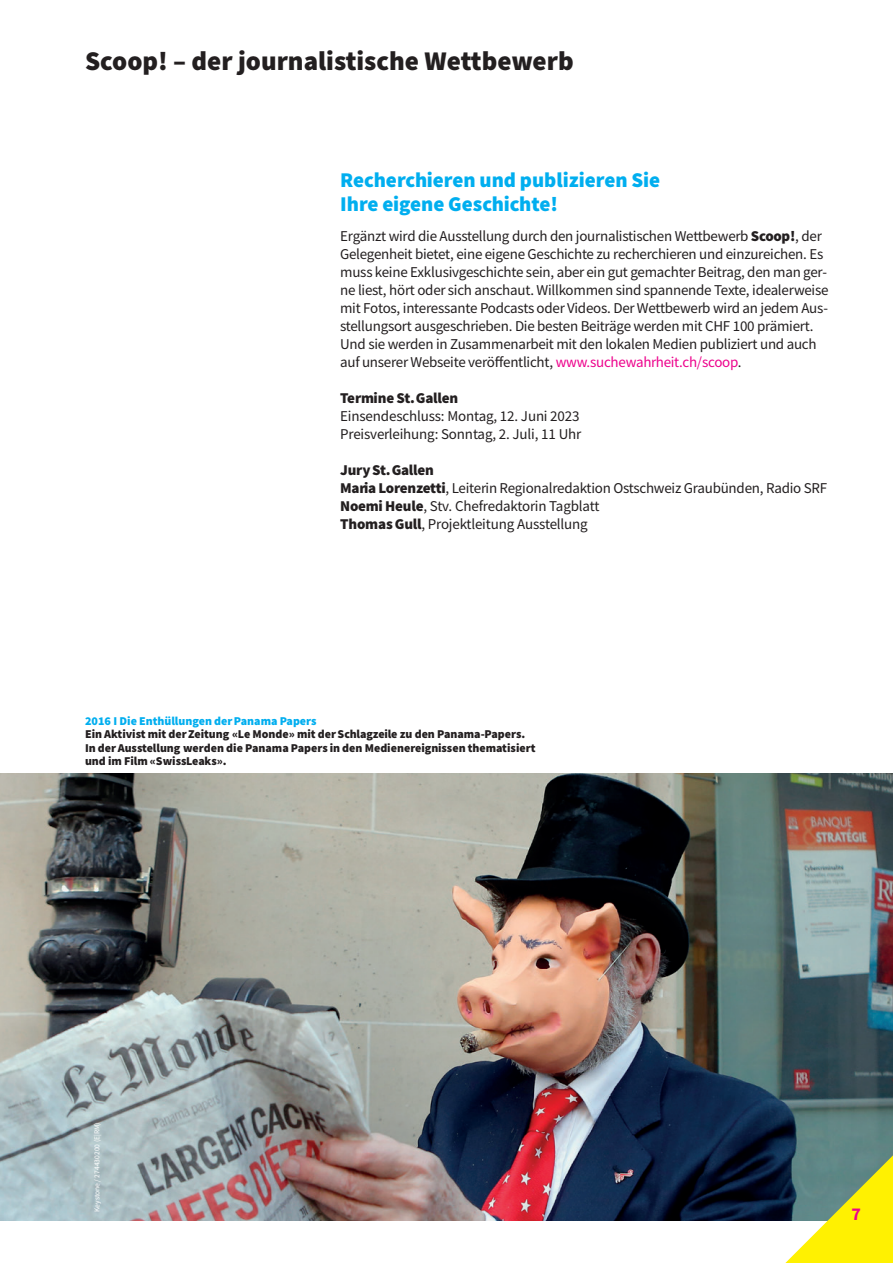
<style>
.page{position:relative;width:893px;height:1263px;background:#fff}
.page>*{position:absolute;margin:0;border:0;box-sizing:border-box;transform-origin:0 0}
.t1{font:900 27px "Source Sans Pro";color:#231f20}
.t2{font:21px/24px "Source Sans Variable";color:#00aeef}
.t3{font:18px "Source Sans Variable";color:#ed028c}
.t4{font:15px/18px "Source Sans Variable";letter-spacing:-.015em;color:#231f20}
.t5{font:12px/13.5px "Source Sans Variable";color:#231f20}
.t6{font:12px "Source Sans Variable";color:#00aeef}
.t7{font:7.5px "Source Sans Variable";color:#fff}
.s1{color:#ed028c}
</style>
<div class="page">
<img style="left:0;top:774px;width:893px;height:446px">
<svg style="left:757px;top:1121px;width:136px;height:142px;background:#8e9c5b"></svg>
<h1 class="t1" style="left:85px;top:43px;width:490px">Scoop! – der journalistische Wettbewerb</h1>
<h2 class="t2" style="left:340px;top:168px;width:322px">Recherchieren und publizieren Sie<br>Ihre eigene Geschichte!</h2>
<p class="t4" style="left:340px;top:227px;width:490px">Ergänzt wird die Ausstellung durch den journalistischen Wettbewerb Scoop!, der Gelegenheit bietet, eine eigene Geschichte zu recherchieren und einzureichen. Es muss keine Exklusivgeschichte sein, aber ein gut gemachter Beitrag, den man ger&shy;ne liest, hört oder sich anschaut. Willkommen sind spannende Texte, idealerweise mit Fotos, interessante Podcasts oder Videos. Der Wettbewerb wird an jedem Aus&shy;stellungsort ausgeschrieben. Die besten Beiträge werden mit CHF 100 prämiert.<br>Und sie werden in Zusammenarbeit mit den lokalen Medien publiziert und auch auf unserer Webseite veröffentlicht, <span class="s1">www.suchewahrheit.ch/scoop</span>.</p>
<p class="t4" style="left:340px;top:389px;width:243px">Termine St. Gallen<br>Einsendeschluss: Montag, 12. Juni 2023<br>Preisverleihung: Sonntag, 2. Juli, 11 Uhr</p>
<p class="t4" style="left:340px;top:461px;width:489px">Jury St. Gallen<br>Maria Lorenzetti, Leiterin Regionalredaktion Ostschweiz Graubünden, Radio SRF Noemi Heule, Stv. Chefredaktorin Tagblatt<br>Thomas Gull, Projektleitung Ausstellung</p>
<p class="t6" style="left:85px;top:714px;width:233px">2016 I Die Enthüllungen der Panama Papers</p>
<p class="t5" style="left:85px;top:728px;width:452px">Ein Aktivist mit der Zeitung «Le Monde» mit der Schlagzeile zu den Panama-Papers.<br>In der Ausstellung werden die Panama Papers in den Medienereignissen thematisiert und im Film «SwissLeaks».</p>
<p class="t7" style="left:93px;top:1212px;width:91px;rotate:-90deg">Keystone / 274430200 (E|RM)</p>
<p class="t3" style="left:852px;top:1203px;width:11px">7</p>
</div>
